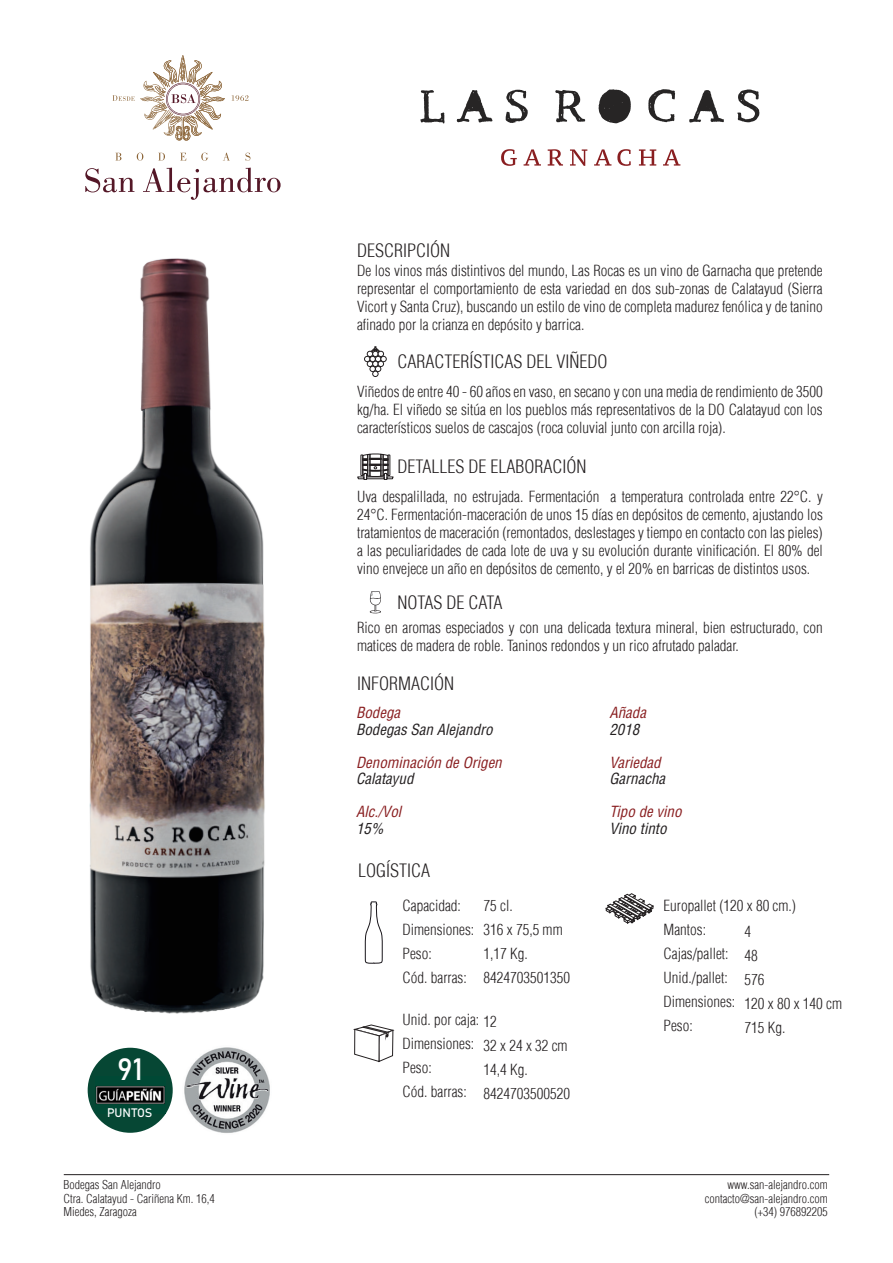
<style>
.page{position:relative;width:893px;height:1263px;background:#fff}
.page>*{position:absolute;margin:0;border:0;box-sizing:border-box;transform-origin:0 0}
.t1{font:30.45px "Bahnschrift 400 100";color:#fff}
.t2{font:300 condensed 18px "Helvetica LT";color:#231f20}
.t3{font:300 condensed 15px/24px "Helvetica LT";color:#231f20}
.t4{font:italic condensed 15px "Helvetica";color:#891e20}
.t5{font:italic condensed 15px "Helvetica";color:#231f20}
.t6{font:12.15px "Bahnschrift 400 100";letter-spacing:-.01em;color:#fff}
.t7{font:300 condensed 12px/13.5px "Helvetica LT";color:#231f20}
</style>
<div class="page">
<img style="left:89px;top:258px;width:306px;height:773px">
<svg style="left:85px;top:168px;width:49px;height:24px"></svg>
<svg style="left:143px;top:168px;width:138px;height:32px"></svg>
<svg style="left:116px;top:153px;width:5px;height:7px"></svg>
<svg style="left:137px;top:153px;width:6px;height:8px"></svg>
<svg style="left:159px;top:153px;width:6px;height:7px"></svg>
<svg style="left:181px;top:153px;width:5px;height:7px"></svg>
<svg style="left:201px;top:153px;width:7px;height:8px"></svg>
<svg style="left:224px;top:153px;width:5px;height:7px"></svg>
<svg style="left:245px;top:153px;width:5px;height:8px"></svg>
<svg style="left:232px;top:95px;width:16px;height:6px"></svg>
<svg style="left:113px;top:55px;width:112px;height:86px"></svg>
<hr style="left:64px;top:1174px;width:765px;height:1px;background:#231f20">
<svg style="left:598px;top:89px;width:33px;height:34px"></svg>
<svg style="left:689px;top:90px;width:35px;height:33px"></svg>
<svg style="left:555px;top:90px;width:30px;height:32px"></svg>
<svg style="left:737px;top:89px;width:22px;height:33px"></svg>
<svg style="left:648px;top:89px;width:27px;height:33px"></svg>
<svg style="left:457px;top:90px;width:36px;height:33px"></svg>
<svg style="left:505px;top:90px;width:23px;height:33px"></svg>
<svg style="left:420px;top:90px;width:25px;height:34px"></svg>
<svg style="left:501px;top:149px;width:16px;height:17px"></svg>
<svg style="left:524px;top:149px;width:17px;height:17px"></svg>
<svg style="left:548px;top:149px;width:15px;height:17px"></svg>
<svg style="left:570px;top:149px;width:17px;height:17px"></svg>
<svg style="left:594px;top:149px;width:17px;height:17px"></svg>
<svg style="left:617px;top:149px;width:14px;height:17px"></svg>
<svg style="left:639px;top:149px;width:17px;height:17px"></svg>
<svg style="left:663px;top:149px;width:17px;height:17px"></svg>
<svg style="left:364px;top:346px;width:22px;height:31px"></svg>
<svg style="left:369px;top:591px;width:14px;height:22px"></svg>
<svg style="left:357px;top:454px;width:37px;height:26px"></svg>
<svg style="left:365px;top:901px;width:18px;height:63px"></svg>
<svg style="left:354px;top:1024px;width:40px;height:38px"></svg>
<svg style="left:606px;top:893px;width:47px;height:30px"></svg>
<div style="left:88px;top:1048px;width:85px;height:85px;background:#064734;border-radius:50%"></div>
<img style="left:95px;top:1086px;width:70px;height:18px">
<img style="left:184px;top:1047px;width:86px;height:86px">
<p class="t2" style="left:357px;top:239px;width:95px">DESCRIPCIÓN</p>
<p class="t3" style="left:357px;top:262px;width:467px;line-height:18px;text-align:justify">De los vinos más distintivos del mundo, Las Rocas es un vino de Garnacha que pretende representar el comportamiento de esta variedad en dos sub-zonas de Calatayud (Sierra Vicort y Santa Cruz), buscando un estilo de vino de completa madurez fenólica y de tanino afinado por la crianza en depósito y barrica.</p>
<p class="t2" style="left:398px;top:350px;width:211px">CARACTERÍSTICAS DEL VIÑEDO</p>
<p class="t3" style="left:357px;top:382px;width:467px;line-height:18px;text-align:justify">Viñedos de entre 40 - 60 años en vaso, en secano y con una media de rendimiento de 3500 kg/ha. El viñedo se sitúa en los pueblos más representativos de la DO Calatayud con los característicos suelos de cascajos (roca coluvial junto con arcilla roja).</p>
<p class="t2" style="left:398px;top:455px;width:190px">DETALLES DE ELABORACIÓN</p>
<p class="t3" style="left:357px;top:487px;width:467px;line-height:18px;text-align:justify">Uva despalillada, no estrujada. Fermentación a temperatura controlada entre 22°C. y 24°C. Fermentación-maceración de unos 15 días en depósitos de cemento, ajustando los tratamientos de maceración (remontados, deslestages y tiempo en contacto con las pieles) a las peculiaridades de cada lote de uva y su evolución durante vinificación. El 80% del vino envejece un año en depósitos de cemento, y el 20% en barricas de distintos usos.</p>
<p class="t2" style="left:398px;top:591px;width:107px">NOTAS DE CATA</p>
<p class="t3" style="left:357px;top:619px;width:467px;line-height:18px">Rico en aromas especiados y con una delicada textura mineral, bien estructurado, con matices de madera de roble. Taninos redondos y un rico afrutado paladar.</p>
<h1 class="t1" style="left:117px;top:1046px;width:27px">91</h1>
<p class="t6" style="left:107px;top:1104px;width:47px">PUNTOS</p>
<p class="t2" style="left:357px;top:672px;width:99px">INFORMACIÓN</p>
<p class="t4" style="left:356px;top:703px;width:46px">Bodega</p>
<p class="t5" style="left:356px;top:720px;width:138px">Bodegas San Alejandro</p>
<p class="t4" style="left:356px;top:753px;width:147px">Denominación de Origen</p>
<p class="t5" style="left:356px;top:769px;width:59px">Calatayud</p>
<p class="t4" style="left:356px;top:802px;width:47px">Alc./Vol</p>
<p class="t5" style="left:356px;top:819px;width:29px">15%</p>
<p class="t2" style="left:358px;top:859px;width:73px">LOGÍSTICA</p>
<p class="t3" style="left:403px;top:894px;width:73px">Capacidad:<br>Dimensiones:<br>Peso:<br>Cód. barras:</p>
<p class="t3" style="left:484px;top:894px;width:88px">75 cl.<br>316 x 75,5 mm<br>1,17 Kg.<br>8424703501350</p>
<p class="t3" style="left:403px;top:1008px;width:78px">Unid. por caja:<br>Dimensiones:<br>Peso:<br>Cód. barras:</p>
<p class="t3" style="left:484px;top:1009px;width:88px">12<br>32 x 24 x 32 cm<br>14,4 Kg.<br>8424703500520</p>
<p class="t4" style="left:609px;top:703px;width:38px">Añada</p>
<p class="t5" style="left:609px;top:720px;width:31px">2018</p>
<p class="t4" style="left:609px;top:753px;width:53px">Variedad</p>
<p class="t5" style="left:609px;top:769px;width:57px">Garnacha</p>
<p class="t4" style="left:609px;top:802px;width:74px">Tipo de vino</p>
<p class="t5" style="left:609px;top:819px;width:59px">Vino tinto</p>
<p class="t3" style="left:744px;top:893px;width:53px;line-height:25.5px;text-indent:-81px">Europallet (120 x 80 cm.)<br>4</p>
<p class="t3" style="left:744px;top:943px;width:99px">48<br>576<br>120 x 80 x 140 cm<br>715 Kg.</p>
<p class="t3" style="left:663px;top:918px;width:73px">Mantos:<br>Cajas/pallet:<br>Unid./pallet:<br>Dimensiones:<br>Peso:</p>
<p class="t7" style="left:64px;top:1178px;width:153px">Bodegas San Alejandro<br>Ctra. Calatayud - Cariñena Km. 16,4<br>Miedes, Zaragoza</p>
<p class="t7" style="left:705px;top:1178px;width:124px;text-align:right">www.san-alejandro.com contacto@san-alejandro.com (+34) 976892205</p>
</div>
